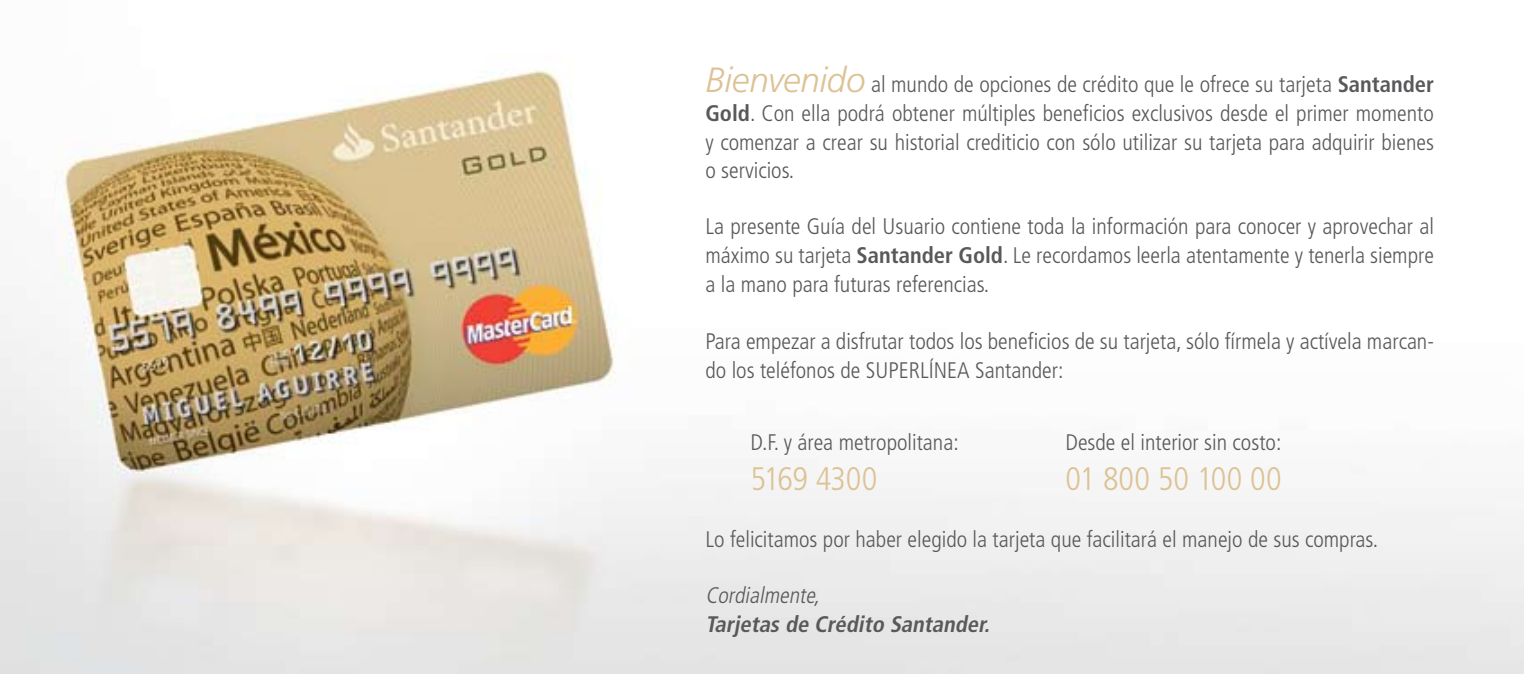
<style>
.page{position:relative;width:1524px;height:674px;background:#fff}
.page>*{position:absolute;margin:0;border:0;box-sizing:border-box;transform-origin:0 0}
.t1{font:300 condensed 32.5px "Frutiger";letter-spacing:-.01em;color:#dcc294}
.t2{font:300 condensed 22.5px/28.8px "Frutiger";color:#58595b;text-align:justify}
.t3{font:italic 700 condensed 22.5px "Frutiger";color:#58595b}
.t4{font:italic 300 condensed 22.5px "Frutiger";color:#58595b}
.s1{font-style:italic;font-stretch:normal;font-size:35px;color:#dcc294}
.s2{font-weight:700}
</style>
<div class="page">
<img style="left:0;top:70px;width:1524px;height:603px">
<p class="t2" style="left:705px;top:70px;width:730px"><span class="s1">Bienvenido</span> al mundo de opciones de crédito que le ofrece su tarjeta <span class="s2">Santander Gold</span>. Con ella podrá obtener múltiples beneficios exclusivos desde el primer momento y comenzar a crear su historial crediticio con sólo utilizar su tarjeta para adquirir bienes o servicios.</p>
<p class="t2" style="left:705px;top:212px;width:730px">La presente Guía del Usuario contiene toda la información para conocer y aprovechar al máximo su tarjeta <span class="s2">Santander Gold</span>. Le recordamos leerla atentamente y tenerla siempre a la mano para futuras referencias.</p>
<p class="t2" style="left:705px;top:327px;width:730px">Para empezar a disfrutar todos los beneficios de su tarjeta, sólo fírmela y actívela marcan&shy;do los teléfonos de SUPERLÍNEA Santander:</p>
<p class="t2" style="left:750px;top:428px;width:210px">D.F. y área metropolitana:</p>
<p class="t2" style="left:1065px;top:428px;width:217px">Desde el interior sin costo:</p>
<h1 class="t1" style="left:750px;top:460px;width:128px">5169 4300</h1>
<h1 class="t1" style="left:1065px;top:460px;width:218px">01 800 50 100 00</h1>
<p class="t2" style="left:705px;top:525px;width:674px">Lo felicitamos por haber elegido la tarjeta que facilitará el manejo de sus compras.</p>
<p class="t4" style="left:705px;top:582px;width:120px">Cordialmente,</p>
<p class="t3" style="left:705px;top:610px;width:290px">Tarjetas de Crédito Santander.</p>
</div>
